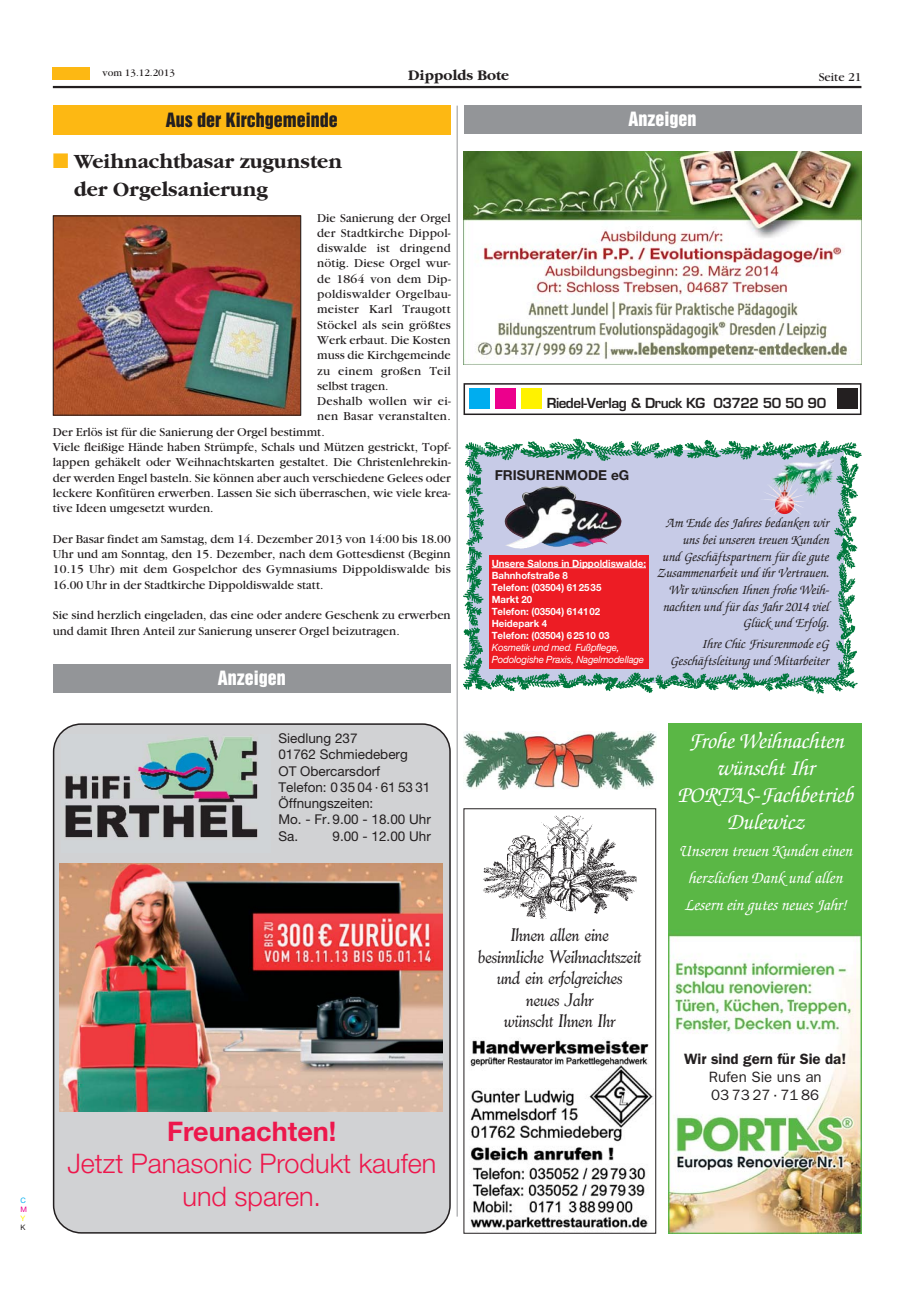
<style>
.page{position:relative;width:915px;height:1297px;background:#fff}
.page>*{position:absolute;margin:0;border:0;box-sizing:border-box;transform-origin:0 0}
.t1{font:300 27px/32.4px "Helvetica Neue";color:#ed174c;text-align:center}
.t2{font:700 27px "Helvetica Neue";color:#ed174c}
.t3{font:italic 500 22.5px/27px "Zapf Chancery";color:#fff;text-align:center}
.t4{font:700 21px/27.9px "Garamond";color:#231f20}
.t5{font:18px/21.6px "Aet Ita";color:#231f20;text-align:center}
.t6{font:18px "Helvetica Inserat";color:#231f20}
.t7{font:18px "Helvetica Inserat";color:#fff}
.t8{font:italic 500 16.5px/27px "Zapf Chancery";color:#fff;text-align:center}
.t9{font:15px/18px "Franklin Gothic";color:#231f20}
.t10{font:600 15px "Franklin Gothic";color:#231f20}
.t11{font:700 15px "Garamond";color:#231f20}
.t12{font:700 13.8px "Helvetica Neue";color:#231f20}
.t13{font:italic 500 13.5px/16.6px "Zapf Chancery";color:#231f20;text-align:right}
.t14{font:13.5px/16.2px "Helvetica Neue";color:#231f20}
.t15{font:600 13.5px "Eurostile";letter-spacing:-.035em;color:#231f20}
.t16{font:12.75px/15.3px "Garamond";color:#231f20;text-align:justify}
.t17{font:12.75px "Garamond";letter-spacing:.02em;color:#231f20}
.t18{font:10.5px "Garamond";color:#231f20}
.t19{font:700 10.05px/12px "Helvetica Neue";color:#fff}
.t20{font:italic 10.05px/12px "Helvetica Neue";letter-spacing:-.015em;color:#fff}
.t21{font:7.5px "Helvetica Neue";color:#00adef}
.t22{font:7.5px "Helvetica Neue";color:#ec008c}
.t23{font:7.5px "Helvetica Neue";color:#fff200}
.t24{font:7.5px "Helvetica Neue";color:#231f20}
.s1{color:#fdb813}
</style>
<div class="page">
<hr style="left:53px;top:86px;width:808px;height:2px;background:#231f20">
<div style="left:53px;top:68px;width:37px;height:12px;background:#fdb813"></div>
<img style="left:463px;top:152px;width:398px;height:212px">
<div style="left:53px;top:723px;width:397px;height:510px;background:#d1d2d4"></div>
<img style="left:61px;top:734px;width:210px;height:118px">
<img style="left:59px;top:864px;width:383px;height:247px">
<img style="left:463px;top:438px;width:398px;height:255px">
<img style="left:504px;top:492px;width:117px;height:57px">
<div style="left:489px;top:555px;width:160px;height:114px;background:#ed1c24"></div>
<hr style="left:491px;top:567px;width:154px;height:1px;background:#fff">
<svg style="left:825px;top:473px;width:10px;height:13px"></svg>
<img style="left:668px;top:723px;width:193px;height:510px">
<img style="left:470px;top:1039px;width:184px;height:192px">
<div style="left:463px;top:808px;width:193px;height:425px;border:1px solid #231f20"></div>
<img style="left:483px;top:815px;width:154px;height:104px">
<div style="left:53px;top:106px;width:397px;height:29px;background:#fdb813"></div>
<img style="left:55px;top:218px;width:244px;height:195px">
<div style="left:53px;top:216px;width:248px;height:199px;border:1px solid #231f20"></div>
<div style="left:53px;top:665px;width:397px;height:28px;background:#939598"></div>
<div style="left:463px;top:106px;width:398px;height:28px;background:#939598"></div>
<hr style="left:456px;top:106px;width:1px;height:1110px;background:#939598">
<img style="left:463px;top:731px;width:193px;height:58px">
<div style="left:463px;top:383px;width:398px;height:32px;border:2px solid #231f20"></div>
<div style="left:469px;top:388px;width:20px;height:21px;background:#00adef"></div>
<div style="left:494px;top:388px;width:21px;height:21px;background:#ec008c"></div>
<div style="left:521px;top:388px;width:21px;height:21px;background:#fff200"></div>
<div style="left:836px;top:388px;width:21px;height:21px;background:#231f20"></div>
<p class="t21" style="left:21px;top:1198px;width:7px">C</p>
<p class="t22" style="left:21px;top:1207px;width:8px">M</p>
<p class="t23" style="left:21px;top:1216px;width:6px">Y</p>
<p class="t24" style="left:21px;top:1225px;width:7px">K</p>
<p class="t18" style="left:102px;top:69px;width:74px">vom 13.12.2013</p>
<p class="t11" style="left:408px;top:69px;width:102px">Dippolds Bote</p>
<p class="t16" style="left:818px;top:70px;width:44px">Seite 21</p>
<h3 class="t6" style="left:166px;top:112px;width:173px">Aus der Kirchgemeinde</h3>
<h3 class="t4" style="left:74px;top:149px;width:269px;text-indent:-21px"><span class="s1">■</span> Weihnachtbasar zugunsten der Orgelsanierung</h3>
<p class="t16" style="left:317px;top:211px;width:135px">Die Sanierung der Orgel</p>
<p class="t16" style="left:317px;top:226px;width:135px">der Stadtkirche Dippol-</p>
<p class="t17" style="left:317px;top:244px;width:135px">diswalde ist dringend</p>
<p class="t16" style="left:317px;top:257px;width:135px">nötig. Diese Orgel wur-</p>
<p class="t17" style="left:317px;top:274px;width:135px">de 1864 von dem Dip-</p>
<p class="t17" style="left:317px;top:290px;width:135px">poldiswalder Orgelbau-</p>
<p class="t17" style="left:317px;top:305px;width:135px">meister Karl Traugott</p>
<p class="t16" style="left:317px;top:318px;width:135px">Stöckel als sein größtes</p>
<p class="t16" style="left:317px;top:333px;width:135px">Werk erbaut. Die Kosten</p>
<p class="t16" style="left:317px;top:349px;width:135px">muss die Kirchgemeinde</p>
<p class="t17" style="left:317px;top:366px;width:135px">zu einem großen Teil</p>
<p class="t16" style="left:317px;top:379px;width:73px">selbst tragen.</p>
<p class="t17" style="left:317px;top:397px;width:135px">Deshalb wollen wir ei-</p>
<p class="t17" style="left:317px;top:412px;width:135px">nen Basar veranstalten.</p>
<p class="t16" style="left:53px;top:425px;width:273px">Der Erlös ist für die Sanierung der Orgel bestimmt.</p>
<p class="t16" style="left:53px;top:441px;width:399px">Viele fleißige Hände haben Strümpfe, Schals und Mützen gestrickt, Topf-</p>
<p class="t16" style="left:53px;top:456px;width:399px">lappen gehäkelt oder Weihnachtskarten gestaltet. Die Christenlehrekin-</p>
<p class="t16" style="left:53px;top:471px;width:399px">der werden Engel basteln. Sie können aber auch verschiedene Gelees oder</p>
<p class="t16" style="left:53px;top:486px;width:399px">leckere Konfitüren erwerben. Lassen Sie sich überraschen, wie viele krea-</p>
<p class="t16" style="left:53px;top:502px;width:162px">tive Ideen umgesetzt wurden.</p>
<p class="t16" style="left:53px;top:532px;width:399px">Der Basar findet am Samstag, dem 14. Dezember 2013 von 14:00 bis 18.00<br>Uhr und am Sonntag, den 15. Dezember, nach dem Gottesdienst (Beginn 10.15 Uhr) mit dem Gospelchor des Gymnasiums Dippoldiswalde bis 16.00 Uhr in der Stadtkirche Dippoldiswalde statt.</p>
<p class="t16" style="left:53px;top:609px;width:399px">Sie sind herzlich eingeladen, das eine oder andere Geschenk zu erwerben und damit Ihren Anteil zur Sanierung unserer Orgel beizutragen.</p>
<h3 class="t7" style="left:218px;top:671px;width:69px">Anzeigen</h3>
<p class="t14" style="left:278px;top:732px;width:154px">Siedlung 237<br>01762 Schmiedeberg<br>OT Obercarsdorf<br>Telefon: 0 35 04 · 61 53 31<br>Öffnungszeiten:<br>Mo. - Fr. 9.00 - 18.00 Uhr<br>Sa.</p>
<p class="t14" style="left:332px;top:829px;width:100px">9.00 - 12.00 Uhr</p>
<h1 class="t2" style="left:167px;top:1121px;width:171px">Freunachten!</h1>
<h1 class="t1" style="left:67px;top:1150px;width:370px">Jetzt Panasonic Produkt kaufen und sparen.</h1>
<h3 class="t7" style="left:628px;top:111px;width:69px">Anzeigen</h3>
<p class="t15" style="left:546px;top:398px;width:281px">Riedel-Verlag &amp; Druck KG 03722 50 50 90</p>
<p class="t12" style="left:494px;top:470px;width:136px">FRISURENMODE eG</p>
<p class="t19" style="left:491px;top:558px;width:156px">Unsere Salons in Dippoldiswalde:<br>Bahnhofstraße 8<br>Telefon: (03504) 612535<br>Markt 20<br>Telefon: (03504) 614102<br>Heidepark 4<br>Telefon: (03504) 62510 03</p>
<p class="t20" style="left:491px;top:642px;width:154px">Kosmetik und med. Fußpflege,<br>Podologishe Praxis, Nagelmodellage</p>
<p class="t13" style="left:656px;top:516px;width:174px">Am Ende des Jahres bedanken wir uns bei unseren treuen Kunden<br>und Geschäftspartnern für die gute<br>Zusammenarbeit und ihr Vertrauen.<br>Wir wünschen Ihnen frohe Weih&shy;nachten und für das Jahr 2014 viel<br>Glück und Erfolg.</p>
<p class="t13" style="left:669px;top:637px;width:160px">Ihre Chic Frisurenmode eG<br>Geschäftsleitung und Mitarbeiter</p>
<h3 class="t5" style="left:478px;top:925px;width:164px">Ihnen allen eine besinnliche Weihnachtszeit und ein erfolgreiches neues Jahr<br>wünscht Ihnen Ihr</h3>
<h2 class="t3" style="left:677px;top:729px;width:177px">Frohe Weihnachten wünscht Ihr<br>PORTAS-Fachbetrieb<br>Dulewicz</h2>
<p class="t8" style="left:678px;top:839px;width:174px">Unseren treuen Kunden einen herzlichen Dank und allen<br>Lesern ein gutes neues Jahr!</p>
<p class="t10" style="left:684px;top:1053px;width:163px">Wir sind gern für Sie da!</p>
<p class="t9" style="left:708px;top:1069px;width:114px">Rufen Sie uns an<br>037327·7186</p>
</div>
